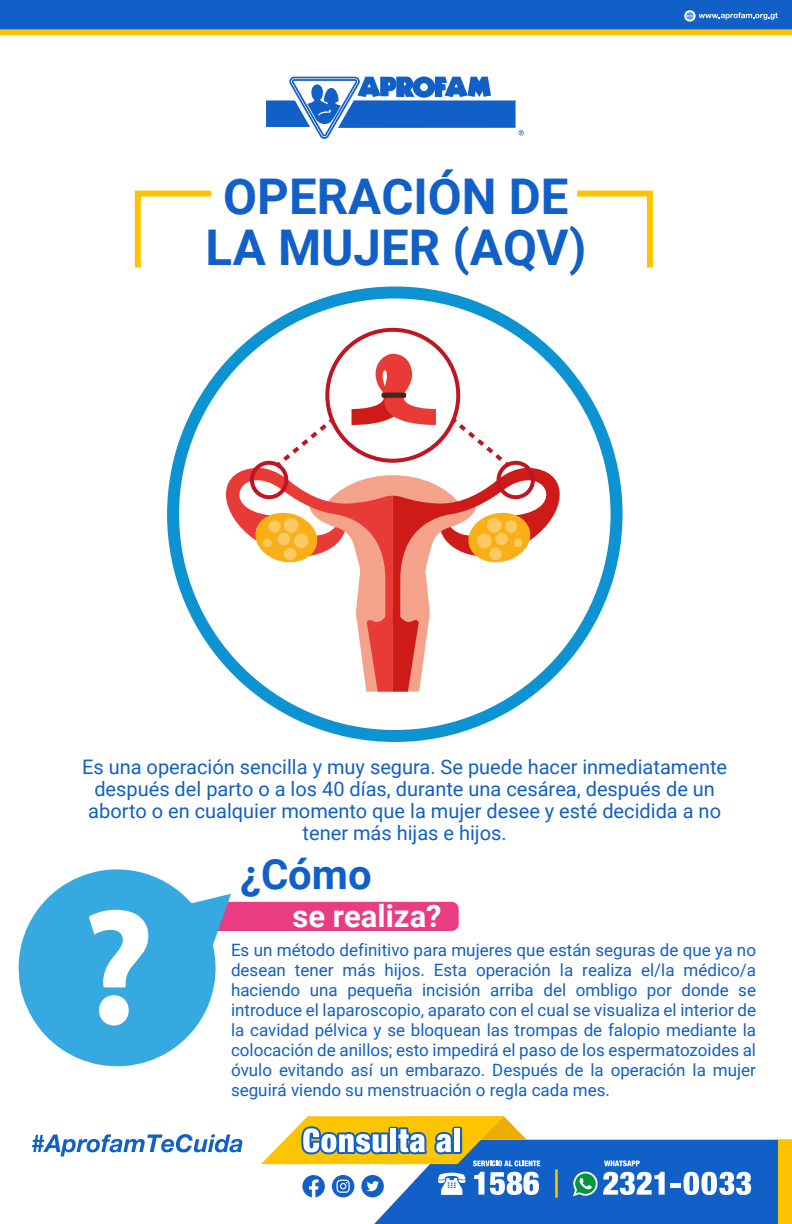
<style>
.page{position:relative;width:792px;height:1224px;background:#fff}
.page>*{position:absolute;margin:0;border:0;box-sizing:border-box;transform-origin:0 0}
.t1{font:700 49.2px/51.2px "Roboto";color:#1160c7;text-align:center}
.t2{font:700 41.8px "Roboto";color:#1160c7}
.t3{font:700 31px "Roboto";color:#fff}
.t4{font:20px/22px "Roboto";color:#1160c7;text-align:center}
.t5{font:17px/20px "Roboto";color:#1160c7;text-align:justify}
</style>
<div class="page">
<svg style="left:32px;top:1134px;width:210px;height:22px"></svg>
<svg style="left:261px;top:1116px;width:531px;height:108px"></svg>
<div style="left:452px;top:1127px;width:10px;height:27px;border:4px solid #1160c7"></div>
<div style="left:454px;top:1129px;width:6px;height:23px;background:#fff"></div>
<div style="left:0;top:0;width:792px;height:32px;background:#1160c7"></div>
<svg style="left:684px;top:10px;width:94px;height:12px"></svg>
<div style="left:0;top:29px;width:792px;height:6px;background:#fcc303"></div>
<svg style="left:266px;top:76px;width:258px;height:63px"></svg>
<svg style="left:577px;top:190px;width:76px;height:78px"></svg>
<svg style="left:134px;top:190px;width:78px;height:78px"></svg>
<div style="left:204px;top:902px;width:255px;height:29px;background:#e93c83;border-radius:7px"></div>
<svg style="left:18px;top:869px;width:213px;height:198px;fill:#36a9e1"></svg>
<svg style="left:89px;top:908px;width:59px;height:80px"></svg>
<div style="left:99px;top:995px;width:30px;height:31px;background:#fff;border-radius:50%"></div>
<svg style="left:175px;top:289px;width:444px;height:443px"></svg>
<div style="left:167px;top:287px;width:456px;height:455px;border:12px solid #0d92d2;border-radius:50%"></div>
<svg style="left:327px;top:330px;width:131px;height:131px"></svg>
<svg style="left:214px;top:353px;width:357px;height:339px"></svg>
<h1 class="t1" style="left:206px;top:169px;width:382px">OPERACIÓN DE<br>LA MUJER (AQV)</h1>
<p class="t4" style="left:82px;top:755px;width:647px">Es una operación sencilla y muy segura. Se puede hacer inmediatamente después del parto o a los 40 días, durante una cesárea, después de un aborto o en cualquier momento que la mujer desee y esté decidida a no tener más hijas e hijos.</p>
<h2 class="t2" style="left:240px;top:845px;width:133px">¿Cómo</h2>
<h3 class="t3" style="left:293px;top:894px;width:151px">se realiza?</h3>
<p class="t5" style="left:231px;top:939px;width:527px">Es un método definitivo para mujeres que están seguras de que ya no desean tener más hijos. Esta operación la realiza el/la médico/a haciendo una pequeña incisión arriba del ombligo por donde se introduce el laparoscopio, aparato con el cual se visualiza el interior de la cavidad pélvica y se bloquean las trompas de falopio mediante la colocación de anillos; esto impedirá el paso de los espermatozoides al óvulo evitando así un embarazo. Después de la operación la mujer seguirá viendo su menstruación o regla cada mes.</p>
</div>
